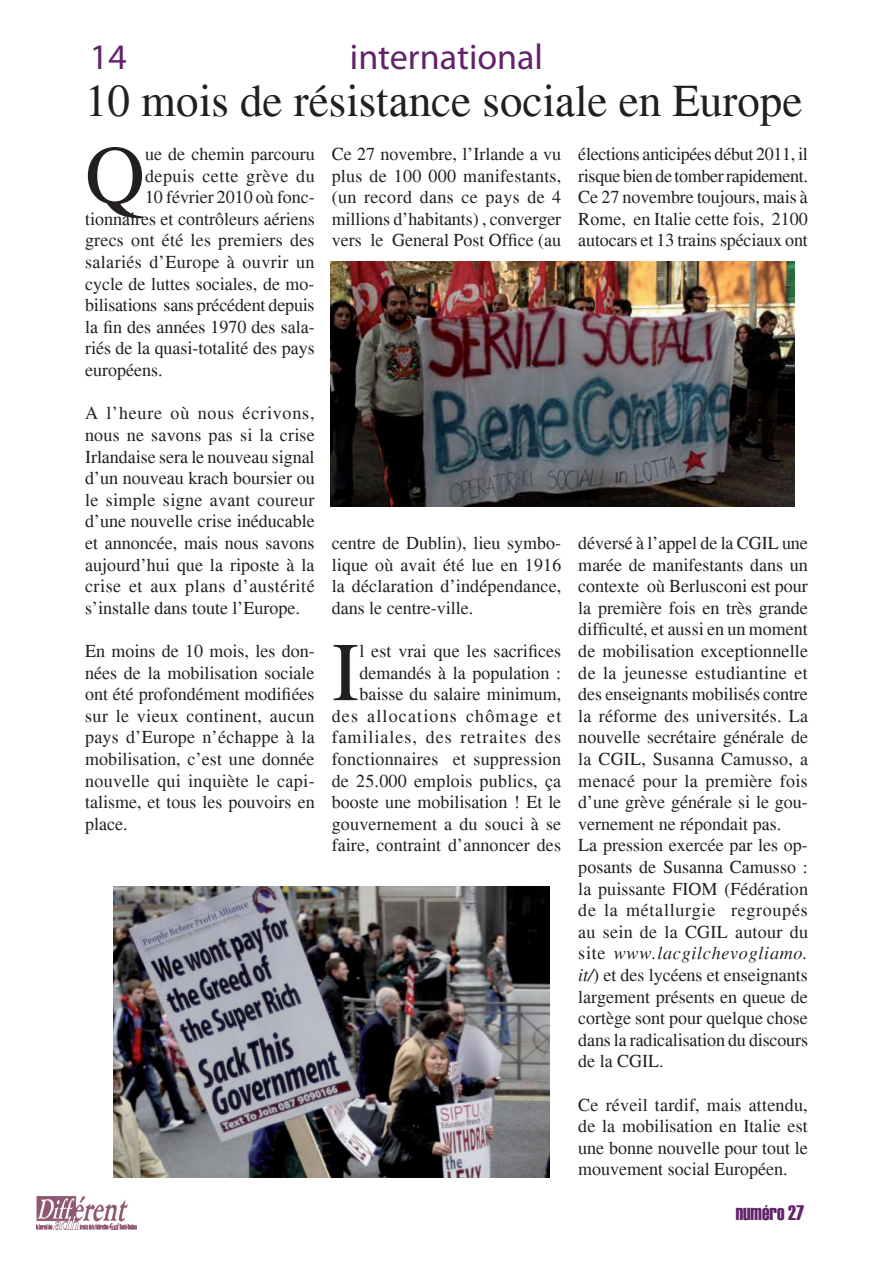
<style>
.page{position:relative;width:893px;height:1263px;background:#fff}
.page>*{position:absolute;margin:0;border:0;box-sizing:border-box;transform-origin:0 0}
.t1{font:83.1px "Times";color:#231f20}
.t2{font:45px "Times";color:#231f20}
.t3{font:36px "Myriad Pro";color:#63236a}
.t4{font:21px "Haettenschweiler";color:#63236a}
.t5{font:18px/21.6px "Times";color:#231f20;text-align:justify}
.t6{font:18px "Times";letter-spacing:.025em;color:#231f20}
.t7{font:18px "Times";letter-spacing:.03em;color:#231f20}
.s1{font-style:italic}
</style>
<div class="page">
<img style="left:37px;top:1196px;width:99px;height:33px">
<img style="left:331px;top:262px;width:463px;height:244px">
<img style="left:114px;top:886px;width:435px;height:292px">
<h3 class="t3" style="left:90px;top:35px;width:38px">14</h3>
<h3 class="t3" style="left:350px;top:35px;width:195px">international</h3>
<h2 class="t2" style="left:85px;top:74px;width:719px">10 mois de résistance sociale en Europe</h2>
<h1 class="t1" style="left:85px;top:126px;width:61px">Q</h1>
<p class="t5" style="left:145px;top:143px;width:171px">ue de chemin parcouru</p>
<p class="t7" style="left:145px;top:165px;width:171px">depuis cette grève du</p>
<p class="t5" style="left:145px;top:186px;width:171px">10 février 2010 où fonc-</p>
<p class="t5" style="left:85px;top:208px;width:231px">tionnaires et contrôleurs aériens</p>
<p class="t5" style="left:85px;top:229px;width:231px">grecs ont été les premiers des</p>
<p class="t6" style="left:85px;top:251px;width:231px">salariés d’Europe à ouvrir un</p>
<p class="t5" style="left:85px;top:273px;width:231px">cycle de luttes sociales, de mo-</p>
<p class="t5" style="left:85px;top:294px;width:231px">bilisations sans précédent depuis</p>
<p class="t5" style="left:85px;top:316px;width:231px">la fin des années 1970 des sala-</p>
<p class="t5" style="left:85px;top:337px;width:231px">riés de la quasi-totalité des pays</p>
<p class="t5" style="left:85px;top:359px;width:79px">européens.</p>
<p class="t5" style="left:85px;top:402px;width:231px">A l’heure où nous écrivons, nous ne savons pas si la crise Irlandaise sera le nouveau signal d’un nouveau krach boursier ou le simple signe avant coureur d’une nouvelle crise inéducable et annoncée, mais nous savons aujourd’hui que la riposte à la crise et aux plans d’austérité s’installe dans toute l’Europe.</p>
<p class="t5" style="left:85px;top:640px;width:231px">En moins de 10 mois, les don&shy;nées de la mobilisation sociale ont été profondément modifiées sur le vieux continent, aucun pays d’Europe n’échappe à la mobilisation, c’est une donnée nouvelle qui inquiète le capi&shy;talisme, et tous les pouvoirs en place.</p>
<p class="t5" style="left:332px;top:143px;width:231px">Ce 27 novembre, l’Irlande a vu plus de 100 000 manifestants, (un record dans ce pays de 4 millions d’habitants) , converger vers le General Post Office (au</p>
<p class="t5" style="left:578px;top:143px;width:231px">élections anticipées début 2011, il risque bien de tomber rapidement.<br>Ce 27 novembre toujours, mais à Rome, en Italie cette fois, 2100 autocars et 13 trains spéciaux ont</p>
<p class="t5" style="left:332px;top:532px;width:231px">centre de Dublin), lieu symbo&shy;lique où avait été lue en 1916 la déclaration d’indépendance, dans le centre-ville.</p>
<h1 class="t1" style="left:332px;top:623px;width:29px">I</h1>
<p class="t5" style="left:332px;top:640px;width:231px;text-align:right">l est vrai que les sacrifices demandés à la population : baisse du salaire minimum, des allocations chômage et familiales, des retraites des fonctionnaires et suppression de 25.000 emplois publics, ça booste une mobilisation ! Et le gouvernement a du souci à se faire, contraint d’annoncer des</p>
<p class="t5" style="left:578px;top:532px;width:231px;text-align:left">déversé à l’appel de la CGIL une marée de manifestants dans un contexte où Berlusconi est pour la première fois en très grande difficulté, et aussi en un moment de mobilisation exceptionnelle de la jeunesse estudiantine et des enseignants mobilisés contre la réforme des universités. La nouvelle secrétaire générale de la CGIL, Susanna Camusso, a menacé pour la première fois d’une grève générale si le gou&shy;vernement ne répondait pas.<br>La pression exercée par les op&shy;posants de Susanna Camusso : la puissante FIOM (Fédération de la métallurgie regroupés au sein de la CGIL autour du site <span class="s1">www.lacgilchevogliamo. it/</span>) et des lycéens et enseignants largement présents en queue de cortège sont pour quelque chose dans la radicalisation du discours de la CGIL.</p>
<p class="t5" style="left:578px;top:1093px;width:231px">Ce réveil tardif, mais attendu, de la mobilisation en Italie est une bonne nouvelle pour tout le mouvement social Européen.</p>
<p class="t4" style="left:736px;top:1198px;width:70px">numéro 27</p>
</div>
